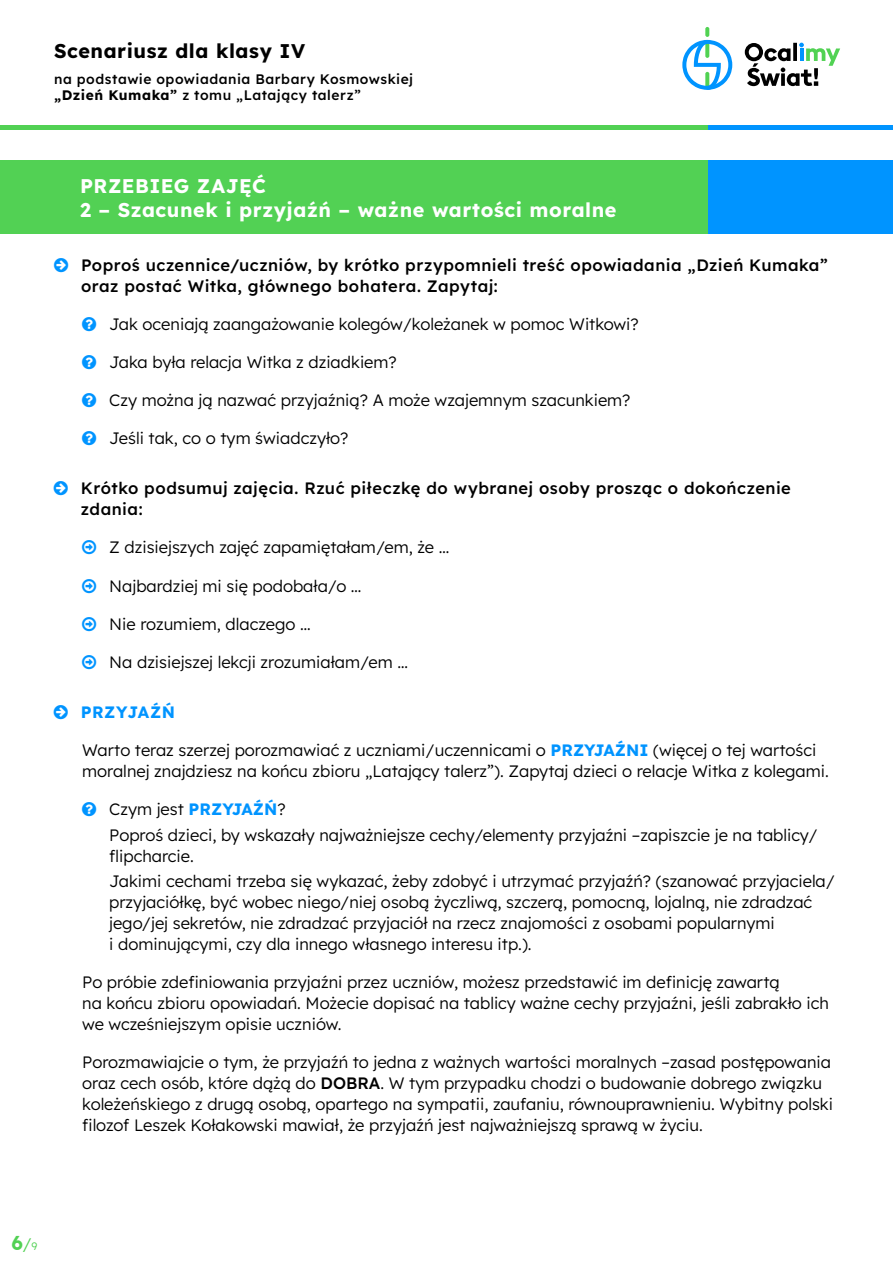
<style>
.page{position:relative;width:893px;height:1263px;background:#fff}
.page>*{position:absolute;margin:0;border:0;box-sizing:border-box;transform-origin:0 0}
.t1{font:700 19.8px/23.7px "Lexend";letter-spacing:.025em;color:#fff}
.t2{font:700 19.8px "Lexend";letter-spacing:.03em;color:#000}
.t3{font:700 19.8px "Lexend";color:#52d154}
.t4{font:300 16.5px/21px "Lexend";color:#000}
.t5{font:500 16.5px/21px "Lexend";letter-spacing:.03em;color:#000}
.t6{font:700 16.5px "Lexend";letter-spacing:.02em;color:#0094ff}
.t7{font:500 13.8px/16.5px "Lexend";letter-spacing:.04em;color:#000}
.s1{font-weight:700}
.s2{font-weight:700;color:#0094ff}
.s3{font-weight:500}
.s4{font-weight:300;font-size:16.8px}
.s5{font-weight:300;font-size:10.8px}
</style>
<div class="page">
<div style="left:0;top:125px;width:893px;height:5px;background:#52d154"></div>
<div style="left:708px;top:125px;width:185px;height:5px;background:#0094ff"></div>
<svg style="left:705px;top:27px;width:4px;height:10px"></svg>
<svg style="left:682px;top:40px;width:50px;height:50px"></svg>
<svg style="left:745px;top:43px;width:95px;height:43px"></svg>
<div style="left:0;top:160px;width:893px;height:74px;background:#52d154"></div>
<div style="left:708px;top:160px;width:185px;height:74px;background:#0094ff"></div>
<p class="t2" style="left:54px;top:37px;width:253px">Scenariusz dla klasy IV</p>
<p class="t7" style="left:54px;top:70px;width:361px">na podstawie opowiadania Barbary Kosmowskiej <span class="s1">„Dzień Kumaka”</span> z tomu „Latający talerz”</p>
<p class="t1" style="left:80px;top:173px;width:538px">PRZEBIEG ZAJĘĆ<br>2 – Szacunek i przyjaźń – ważne wartości moralne</p>
<p class="t5" style="left:81px;top:253px;width:748px">Poproś uczennice/uczniów, by krótko przypomnieli treść opowiadania „Dzień Kumaka” oraz postać Witka, głównego bohatera. Zapytaj:</p>
<p class="t4" style="left:109px;top:312px;width:531px">Jak oceniają zaangażowanie kolegów/koleżanek w pomoc Witkowi?</p>
<p class="t4" style="left:109px;top:350px;width:289px">Jaka była relacja Witka z dziadkiem?</p>
<p class="t4" style="left:109px;top:388px;width:523px">Czy można ją nazwać przyjaźnią? A może wzajemnym szacunkiem?</p>
<p class="t4" style="left:109px;top:426px;width:241px">Jeśli tak, co o tym świadczyło?</p>
<p class="t5" style="left:81px;top:477px;width:711px">Krótko podsumuj zajęcia. Rzuć piłeczkę do wybranej osoby prosząc o dokończenie zdania:</p>
<p class="t4" style="left:109px;top:536px;width:342px">Z dzisiejszych zajęć zapamiętałam/em, że …</p>
<p class="t4" style="left:109px;top:574px;width:254px">Najbardziej mi się podobała/o …</p>
<p class="t4" style="left:109px;top:612px;width:203px">Nie rozumiem, dlaczego …</p>
<p class="t4" style="left:109px;top:650px;width:300px">Na dzisiejszej lekcji zrozumiałam/em …</p>
<p class="t6" style="left:81px;top:700px;width:96px">PRZYJAŹŃ</p>
<p class="t4" style="left:82px;top:739px;width:748px">Warto teraz szerzej porozmawiać z uczniami/uczennicami o <span class="s2">PRZYJAŹNI</span> (więcej o tej wartości moralnej znajdziesz na końcu zbioru „Latający talerz”). Zapytaj dzieci o relacje Witka z kolegami.</p>
<p class="t4" style="left:109px;top:796px;width:710px;line-height:25.2px">Czym jest <span class="s2">PRZYJAŹŃ</span>?<br>Poproś dzieci, by wskazały najważniejsze cechy/elementy przyjaźni –zapiszcie je na tablicy/</p>
<p class="t4" style="left:109px;top:842px;width:727px;line-height:25.2px">flipcharcie.<br>Jakimi cechami trzeba się wykazać, żeby zdobyć i utrzymać przyjaźń? (szanować przyjaciela/</p>
<p class="t4" style="left:109px;top:890px;width:705px">przyjaciółkę, być wobec niego/niej osobą życzliwą, szczerą, pomocną, lojalną, nie zdradzać jego/jej sekretów, nie zdradzać przyjaciół na rzecz znajomości z osobami popularnymi<br>i dominującymi, czy dla innego własnego interesu itp.).</p>
<p class="t4" style="left:82px;top:970px;width:748px">Po próbie zdefiniowania przyjaźni przez uczniów, możesz przedstawić im definicję zawartą<br>na końcu zbioru opowiadań. Możecie dopisać na tablicy ważne cechy przyjaźni, jeśli zabrakło ich we wcześniejszym opisie uczniów.</p>
<p class="t4" style="left:82px;top:1050px;width:752px">Porozmawiajcie o tym, że przyjaźń to jedna z ważnych wartości moralnych –zasad postępowania oraz cech osób, które dążą do <span class="s3">DOBRA</span>. W tym przypadku chodzi o budowanie dobrego związku koleżeńskiego z drugą osobą, opartego na sympatii, zaufaniu, równouprawnieniu. Wybitny polski filozof Leszek Kołakowski mawiał, że przyjaźń jest najważniejszą sprawą w życiu.</p>
<p class="t3" style="left:11px;top:1228px;width:27px">6<span class="s4">/</span><span class="s5">9</span></p>
</div>
